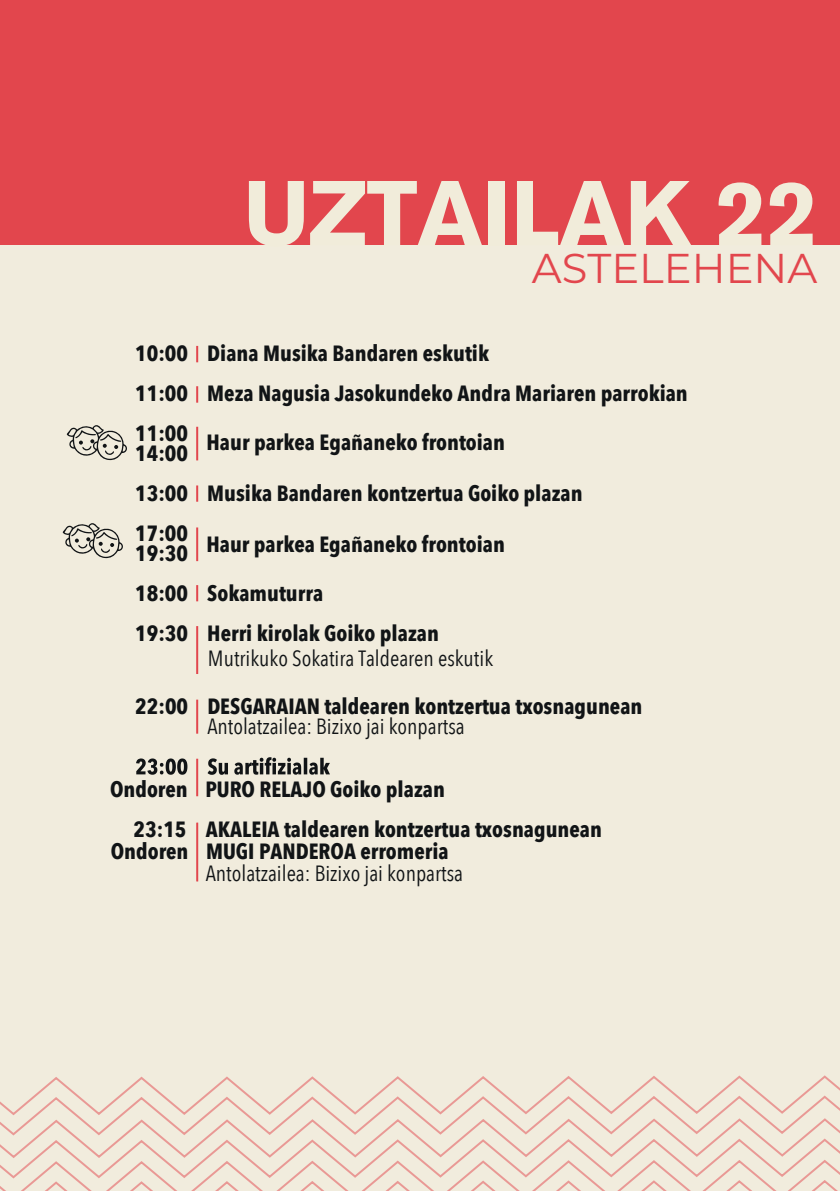
<style>
.page{position:relative;width:840px;height:1191px;background:#fff}
.page>*{position:absolute;margin:0;border:0;box-sizing:border-box;transform-origin:0 0}
.t1{font:700 91px "Akzidenz Grotesk BQ";color:#f1ecda}
.t2{font:41.6px "Montserrat";color:#e2464d}
.t3{font:700 22px/40px "Avenir Next Condensed";color:#111416}
.t4{font:22px "Avenir Next Condensed";color:#111416}
</style>
<div class="page">
<div style="left:0;top:0;width:839px;height:1191px;background:#f1ecdd"></div>
<svg style="left:136px;top:757px;width:194px;height:18px"></svg>
<svg style="left:67px;top:425px;width:60px;height:35px"></svg>
<svg style="left:63px;top:523px;width:60px;height:35px"></svg>
<svg style="left:196px;top:346px;width:2px;height:16px"></svg>
<svg style="left:196px;top:386px;width:2px;height:17px"></svg>
<hr style="left:196px;top:427px;width:2px;height:33px;background:#e2464d">
<hr style="left:196px;top:527px;width:2px;height:34px;background:#e2464d">
<svg style="left:196px;top:485px;width:2px;height:17px"></svg>
<svg style="left:196px;top:585px;width:2px;height:16px"></svg>
<hr style="left:196px;top:699px;width:2px;height:34px;background:#e2464d">
<hr style="left:196px;top:758px;width:2px;height:38px;background:#e2464d">
<hr style="left:196px;top:626px;width:2px;height:48px;background:#e2464d">
<div style="left:0;top:0;width:839px;height:244px;background:#e2464d"></div>
<hr style="left:196px;top:822px;width:2px;height:59px;background:#e2464d">
<svg style="left:0;top:1075px;width:839px;height:116px"></svg>
<h1 class="t1" style="left:243px;top:161px;width:576px">UZTAILAK 22</h1>
<h2 class="t2" style="left:531px;top:240px;width:287px">ASTELEHENA</h2>
<p class="t3" style="left:135px;top:333px;width:554px">10:00 Diana Musika Bandaren eskutik<br>11:00 Meza Nagusia Jasokundeko Andra Mariaren parrokian<br>11:00</p>
<p class="t3" style="left:135px;top:433px;width:448px">14:00<br>13:00 Musika Bandaren kontzertua Goiko plazan<br>17:00</p>
<p class="t3" style="left:135px;top:533px;width:305px">19:30<br>18:00 Sokamuturra<br>19:30 Herri kirolak Goiko plazan</p>
<p class="t3" style="left:206px;top:422px;width:300px">Haur parkea Egañaneko frontoian</p>
<p class="t3" style="left:206px;top:524px;width:300px">Haur parkea Egañaneko frontoian</p>
<p class="t4" style="left:208px;top:640px;width:286px">Mutrikuko Sokatira Taldearen eskutik</p>
<p class="t3" style="left:135px;top:686px;width:508px">22:00 DESGARAIAN taldearen kontzertua txosnagunean</p>
<p class="t4" style="left:207px;top:708px;width:259px">Antolatzailea: Bizixo jai konpartsa</p>
<p class="t3" style="left:110px;top:769px;width:336px">Ondoren PURO RELAJO Goiko plazan</p>
<p class="t3" style="left:134px;top:809px;width:469px">23:15 AKALEIA taldearen kontzertua txosnagunean</p>
<p class="t4" style="left:205px;top:855px;width:259px">Antolatzailea: Bizixo jai konpartsa</p>
<p class="t3" style="left:111px;top:831px;width:339px">Ondoren MUGI PANDEROA erromeria</p>
</div>
